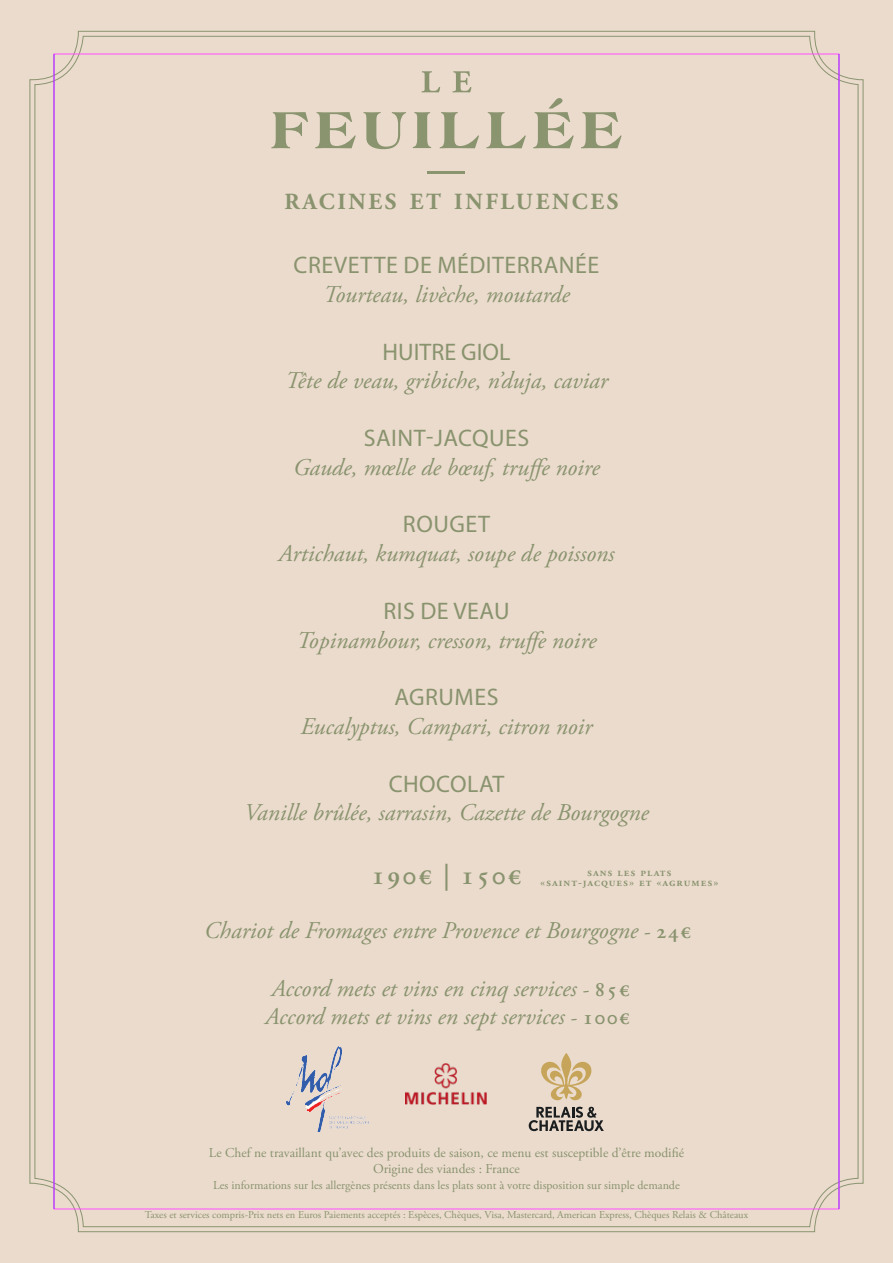
<style>
.page{position:relative;width:893px;height:1263px;background:#ebdbcd}
.page>*{position:absolute;margin:0;border:0;box-sizing:border-box;transform-origin:0 0}
.t1{font:600 27px "Adobe Garamond Pro";letter-spacing:.08em;color:#89936e}
.t2{font:italic 24px "Adobe Garamond Pro";color:#89936e}
.t3{font:24px "Myriad Pro";letter-spacing:.02em;color:#89936e}
.t4{font:24px "Myriad Pro";color:#89936e}
.t5{font:700 23.1px "Adobe Garamond Pro";letter-spacing:.115em;color:#89936e}
.t6{font:13.5px "Adobe Garamond Pro";color:#89936e}
.t7{font:12px "Adobe Garamond Pro";color:#89936e}
.t8{font:600 12px "Adobe Garamond Pro";letter-spacing:.08em;color:#89936e}
.t9{font:10.5px "Adobe Garamond Pro";color:#89936e}
.s1{font-style:normal;font-size:21px}
.s2{font-weight:600;font-style:normal;font-size:21px}
</style>
<div class="page">
<div style="left:29px;top:30px;width:835px;height:1203px;background:#ebdbcd"></div>
<svg style="left:421px;top:71px;width:19px;height:21px"></svg>
<svg style="left:452px;top:71px;width:19px;height:21px"></svg>
<svg style="left:271px;top:98px;width:351px;height:51px;background:#d2c9b5"></svg>
<hr style="left:427px;top:171px;width:38px;height:3px;background:#8a946f">
<img style="left:286px;top:1047px;width:83px;height:84px">
<svg style="left:540px;top:1053px;width:53px;height:48px;background:#dcc6a1"></svg>
<svg style="left:529px;top:1107px;width:75px;height:24px;background:#989088"></svg>
<img style="left:406px;top:1064px;width:80px;height:40px">
<hr style="left:54px;top:54px;width:1px;height:1155px;background:#93f">
<hr style="left:839px;top:54px;width:1px;height:1155px;background:#93f">
<p class="t5" style="left:284px;top:188px;width:336px">RACINES ET INFLUENCES</p>
<p class="t3" style="left:294px;top:250px;width:307px">CREVETTE DE MÉDITERRANÉE</p>
<p class="t2" style="left:323px;top:280px;width:248px">Tourteau, livèche, moutarde</p>
<p class="t4" style="left:383px;top:337px;width:129px">HUITRE GIOL</p>
<p class="t2" style="left:285px;top:366px;width:324px">Tête de veau, gribiche, n’duja, caviar</p>
<p class="t3" style="left:364px;top:423px;width:167px">SAINT-JACQUES</p>
<p class="t2" style="left:293px;top:453px;width:308px">Gaude, mœlle de bœuf, truffe noire</p>
<p class="t3" style="left:403px;top:509px;width:89px">ROUGET</p>
<p class="t2" style="left:278px;top:539px;width:337px">Artichaut, kumquat, soupe de poissons</p>
<p class="t3" style="left:383px;top:596px;width:128px">RIS DE VEAU</p>
<p class="t2" style="left:297px;top:626px;width:301px">Topinambour, cresson, truffe noire</p>
<p class="t3" style="left:394px;top:682px;width:106px">AGRUMES</p>
<p class="t2" style="left:300px;top:712px;width:293px">Eucalyptus, Campari, citron noir</p>
<p class="t3" style="left:389px;top:769px;width:117px">CHOCOLAT</p>
<p class="t2" style="left:244px;top:798px;width:406px">Vanille brûlée, sarrasin, Cazette de Bourgogne</p>
<p class="t1" style="left:372px;top:860px;width:151px">190€ | 150€</p>
<p class="t8" style="left:587px;top:865px;width:86px">sans les plats</p>
<p class="t8" style="left:540px;top:875px;width:180px">«saint-jacques» et «agrumes»</p>
<p class="t2" style="left:204px;top:916px;width:488px">Chariot de Fromages entre Provence et Bourgogne <span class="s1">-</span> <span class="s2">24€</span></p>
<p class="t2" style="left:271px;top:974px;width:360px">Accord mets et vins en cinq services <span class="s1">-</span> <span class="s2">85€</span></p>
<p class="t2" style="left:265px;top:1002px;width:366px">Accord mets et vins en sept services <span class="s1">-</span> <span class="s2">100€</span></p>
<p class="t6" style="left:209px;top:1144px;width:477px">Le Chef ne travaillant qu’avec des produits de saison, ce menu est susceptible d’être modifié</p>
<p class="t6" style="left:373px;top:1161px;width:148px">Origine des viandes : France</p>
<p class="t7" style="left:213px;top:1178px;width:468px">Les informations sur les allergènes présents dans les plats sont à votre disposition sur simple demande</p>
<p class="t9" style="left:145px;top:1208px;width:605px">Taxes et services compris-Prix nets en Euros Paiements acceptés : Espèces, Chèques, Visa, Mastercard, American Express, Chèques Relais &amp; Châteaux</p>
</div>
